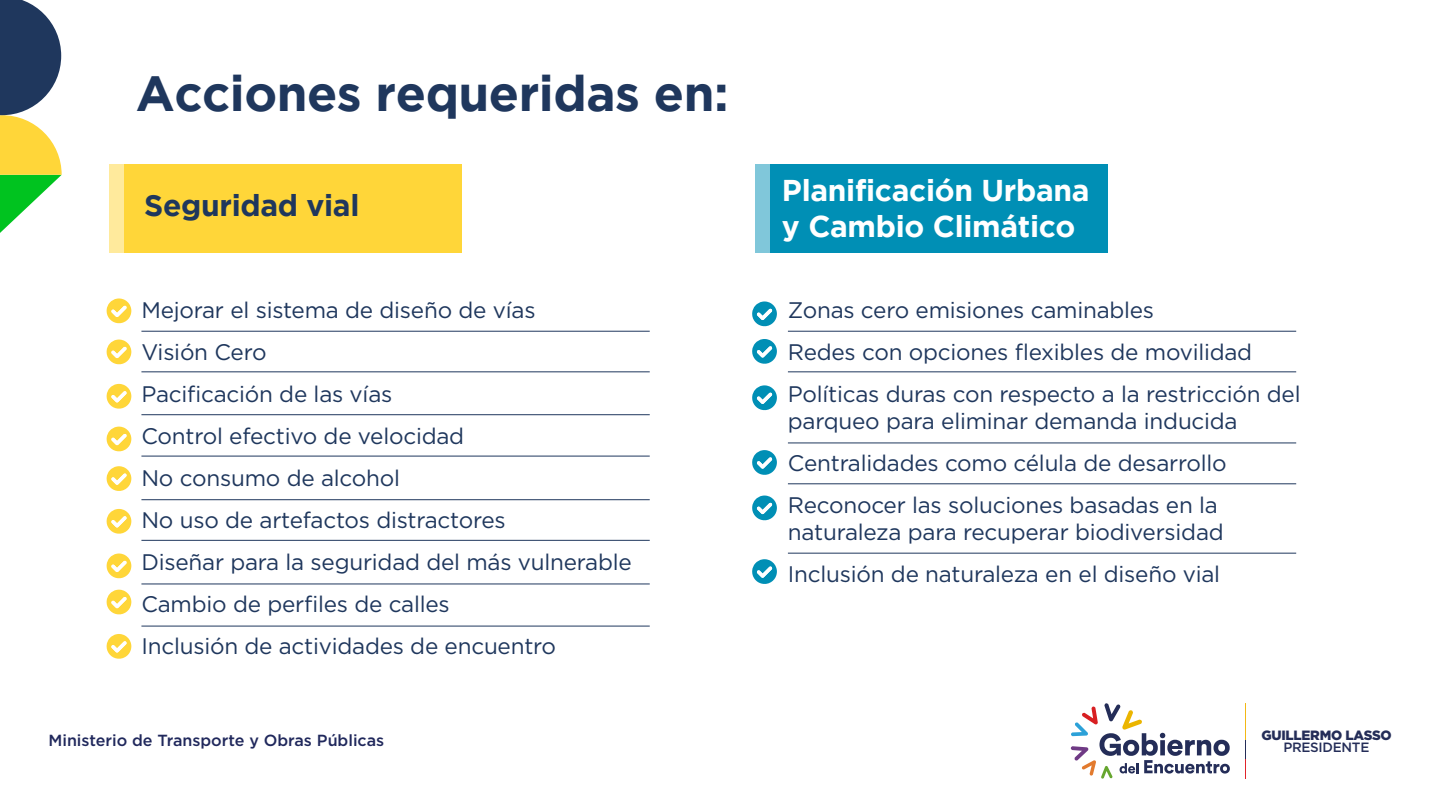
<style>
.page{position:relative;width:1440px;height:810px;background:#fff}
.page>*{position:absolute;margin:0;border:0;box-sizing:border-box;transform-origin:0 0}
.t1{font:700 49.5px "Gotham";letter-spacing:-.01em;color:#1f375d}
.t2{font:700 30px/36px "Gotham";letter-spacing:-.01em;color:#fff}
.t3{font:700 30px "Gotham";letter-spacing:-.01em;color:#1f375d}
.t4{font:22.5px/42px "Gotham";letter-spacing:-.01em;color:#1f375d}
.t5{font:500 16.12px "Gotham";color:#20285c}
.t6{font:900 13.42px "Gotham";letter-spacing:-.02em;color:#242d58}
.t7{font:500 13.42px "Gotham";letter-spacing:-.02em;color:#242d58}
</style>
<div class="page">
<svg style="left:1071px;top:703px;width:159px;height:76px"></svg>
<hr style="left:1245px;top:703px;width:1px;height:76px;background:#f3b815">
<hr style="left:1245px;top:740px;width:1px;height:39px;background:#242d58">
<svg style="left:1245px;top:759px;width:1px;height:20px"></svg>
<svg style="left:0;top:0;width:61px;height:233px"></svg>
<div style="left:124px;top:164px;width:338px;height:89px;background:#ffd639"></div>
<div style="left:110px;top:164px;width:14px;height:89px;background:#ffea9c"></div>
<hr style="left:141px;top:331px;width:509px;height:1px;background:#1f375d">
<hr style="left:141px;top:372px;width:509px;height:1px;background:#1f375d">
<hr style="left:141px;top:415px;width:509px;height:1px;background:#1f375d">
<hr style="left:141px;top:456px;width:509px;height:1px;background:#1f375d">
<hr style="left:141px;top:500px;width:509px;height:1px;background:#1f375d">
<hr style="left:141px;top:540px;width:509px;height:1px;background:#1f375d">
<hr style="left:141px;top:584px;width:509px;height:1px;background:#1f375d">
<hr style="left:141px;top:626px;width:509px;height:1px;background:#1f375d">
<svg style="left:106px;top:298px;width:25px;height:26px"></svg>
<svg style="left:106px;top:340px;width:25px;height:25px"></svg>
<svg style="left:106px;top:384px;width:25px;height:25px"></svg>
<svg style="left:106px;top:634px;width:25px;height:25px"></svg>
<svg style="left:106px;top:590px;width:25px;height:25px"></svg>
<svg style="left:106px;top:554px;width:25px;height:25px"></svg>
<svg style="left:106px;top:509px;width:25px;height:25px"></svg>
<svg style="left:106px;top:466px;width:25px;height:25px"></svg>
<svg style="left:106px;top:427px;width:25px;height:25px"></svg>
<div style="left:770px;top:164px;width:338px;height:89px;background:#008fb5"></div>
<div style="left:756px;top:164px;width:14px;height:89px;background:#80c7da"></div>
<hr style="left:788px;top:331px;width:508px;height:1px;background:#1f375d">
<hr style="left:788px;top:372px;width:508px;height:1px;background:#1f375d">
<hr style="left:788px;top:443px;width:508px;height:1px;background:#1f375d">
<hr style="left:788px;top:484px;width:508px;height:1px;background:#1f375d">
<hr style="left:788px;top:553px;width:508px;height:1px;background:#1f375d">
<svg style="left:752px;top:301px;width:25px;height:26px"></svg>
<svg style="left:752px;top:339px;width:25px;height:25px"></svg>
<svg style="left:752px;top:559px;width:25px;height:25px"></svg>
<svg style="left:752px;top:496px;width:25px;height:25px"></svg>
<svg style="left:752px;top:450px;width:25px;height:25px"></svg>
<svg style="left:752px;top:385px;width:25px;height:26px"></svg>
<h1 class="t1" style="left:136px;top:65px;width:594px">Acciones requeridas en:</h1>
<h2 class="t3" style="left:144px;top:188px;width:217px">Seguridad vial</h2>
<p class="t4" style="left:141px;top:288px;width:492px">Mejorar el sistema de diseño de vías<br>Visión Cero<br>Pacificación de las vías<br>Control efectivo de velocidad<br>No consumo de alcohol<br>No uso de artefactos distractores<br>Diseñar para la seguridad del más vulnerable<br>Cambio de perfiles de calles<br>Inclusión de actividades de encuentro</p>
<h2 class="t2" style="left:782px;top:171px;width:309px">Planificación Urbana y Cambio Climático</h2>
<p class="t4" style="left:788px;top:288px;width:514px">Zonas cero emisiones caminables<br>Redes con opciones flexibles de movilidad<br>Políticas duras con respecto a la restricción del</p>
<p class="t4" style="left:788px;top:399px;width:451px">parqueo para eliminar demanda inducida<br>Centralidades como célula de desarrollo<br>Reconocer las soluciones basadas en la</p>
<p class="t4" style="left:788px;top:511px;width:437px">naturaleza para recuperar biodiversidad<br>Inclusión de naturaleza en el diseño vial</p>
<p class="t6" style="left:1261px;top:728px;width:132px">GUILLERMO LASSO</p>
<p class="t5" style="left:48px;top:729px;width:337px">Ministerio de Transporte y Obras Públicas</p>
<p class="t7" style="left:1283px;top:739px;width:88px">PRESIDENTE</p>
</div>
